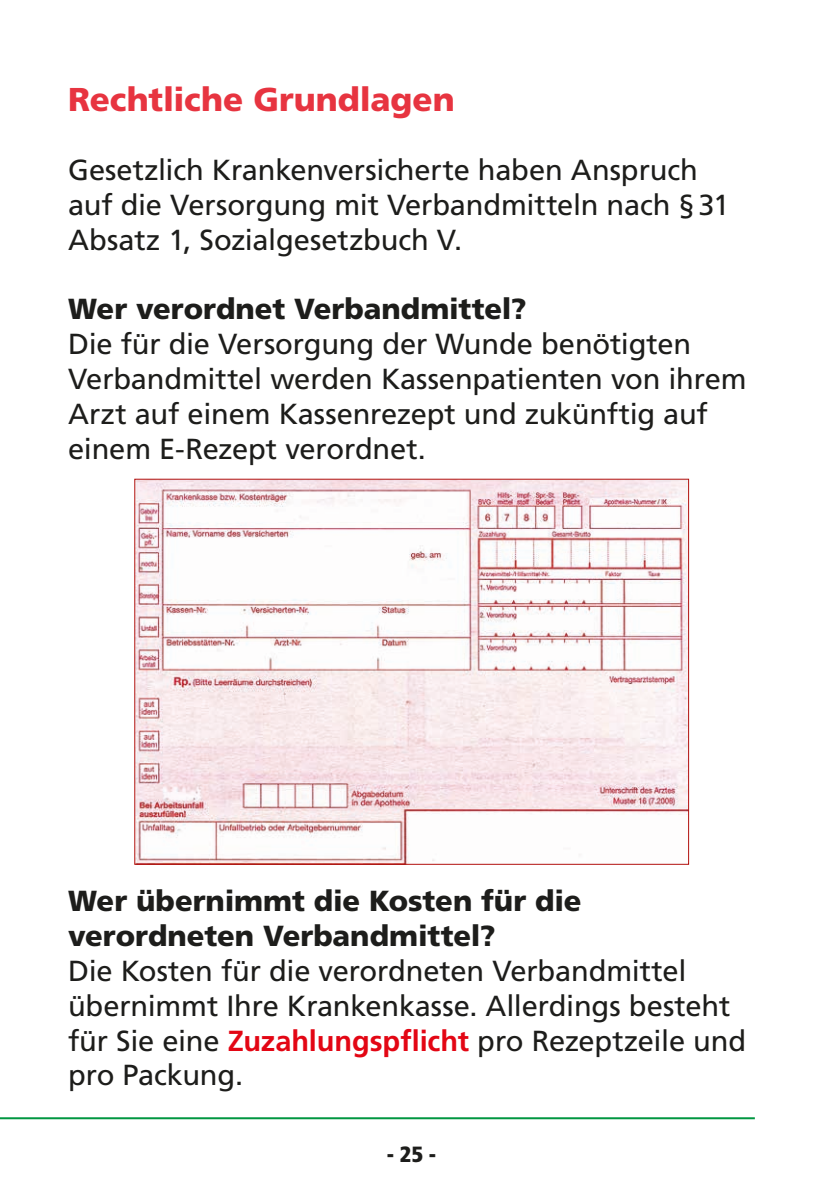
<style>
.page{position:relative;width:840px;height:1191px;background:#fff}
.page>*{position:absolute;margin:0;border:0;box-sizing:border-box;transform-origin:0 0}
.Headline_rot{font:900 33px "Frutiger LT Std";letter-spacing:-.005em;color:#e73440}
.Fließtext{font:29px/34.8px "Frutiger LT Std";letter-spacing:-.005em;color:#1d1d1b}
.Headline_schwarz{font:900 29px/34.8px "Frutiger LT Std";color:#1d1d1b}
.t1{font:900 condensed 22px "Frutiger LT Std";color:#1d1d1b}
.s1{font-weight:700;color:#e30614}
</style>
<div class="page">
<hr style="left:0;top:1117px;width:754px;height:2px;background:#009641">
<img style="left:136px;top:481px;width:550px;height:381px">
<p class="Headline_rot" style="left:68px;top:79px;width:388px">Rechtliche Grundlagen</p>
<p class="Fließtext" style="left:68px;top:153px;width:662px">Gesetzlich Krankenversicherte haben Anspruch auf die Versorgung mit Verbandmitteln nach §31<br>Absatz 1, Sozialgesetzbuch V.</p>
<p class="Headline_schwarz" style="left:68px;top:292px;width:460px">Wer verordnet Verbandmittel?</p>
<p class="Fließtext" style="left:68px;top:327px;width:679px">Die für die Versorgung der Wunde benötigten Verbandmittel werden Kassenpatienten von ihrem Arzt auf einem Kassenrezept und zukünftig auf einem E-Rezept verordnet.</p>
<p class="Headline_schwarz" style="left:68px;top:883px;width:514px">Wer übernimmt die Kosten für die verordneten Verbandmittel?</p>
<p class="Fließtext" style="left:68px;top:953px;width:679px">Die Kosten für die verordneten Verbandmittel übernimmt Ihre Krankenkasse. Allerdings besteht für Sie eine <span class="s1">Zuzahlungspflicht</span> pro Rezeptzeile und pro Packung.</p>
<p class="t1" style="left:386px;top:1141px;width:51px">- 25 -</p>
</div>
